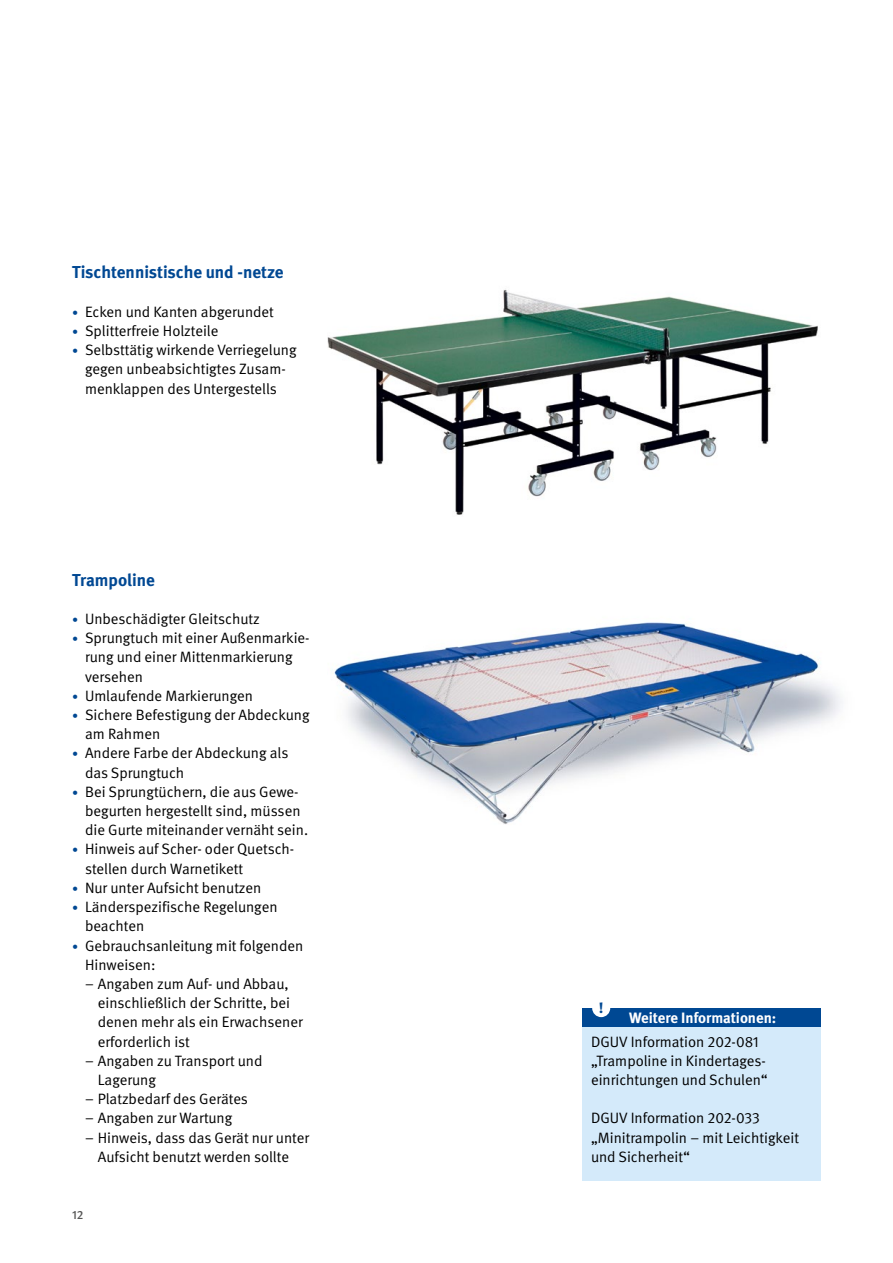
<style>
.page{position:relative;width:893px;height:1263px;background:#fff}
.page>*{position:absolute;margin:0;border:0;box-sizing:border-box;transform-origin:0 0}
.Überschriften_H2{font:700 17.25px "DGUV Meta";color:#004893}
.Fließtext_STG_FT{font:15px/19.2px "DGUV Meta";color:#000}
.Fließtext_STG_Titel{font:700 15px "DGUV Meta";color:#fff}
.t1{font:700 15px "DGUV Meta Serif";color:#004893}
.t2{font:500 12px "DGUV Meta";color:#565655}
.s1{font-size:12px;color:#004893}
</style>
<div class="page">
<img style="left:327px;top:289px;width:491px;height:226px">
<div style="left:583px;top:1008px;width:238px;height:19px;background:#004893"></div>
<div style="left:583px;top:1027px;width:238px;height:76px;background:#d4eafa"></div>
<div style="left:583px;top:1104px;width:238px;height:76px;background:#d4eafa"></div>
<div style="left:592px;top:999px;width:18px;height:18px;background:#fff;border-radius:50%"></div>
<img style="left:334px;top:622px;width:508px;height:202px">
<h2 class="Überschriften_H2" style="left:72px;top:262px;width:213px">Tischtennistische und -netze</h2>
<p class="Fließtext_STG_FT" style="left:72px;top:302px;width:203px"><span class="s1">•</span> Ecken und Kanten abgerundet</p>
<p class="Fließtext_STG_FT" style="left:72px;top:322px;width:148px"><span class="s1">•</span> Splitterfreie Holzteile</p>
<p class="Fließtext_STG_FT" style="left:72px;top:341px;width:226px;text-align:center"><span class="s1">•</span> Selbsttätig wirkende Verriegelung gegen unbeabsichtigtes Zusam&shy;menklappen des Untergestells</p>
<h2 class="Überschriften_H2" style="left:72px;top:569px;width:84px">Trampoline</h2>
<p class="Fließtext_STG_FT" style="left:72px;top:610px;width:189px"><span class="s1">•</span> Unbeschädigter Gleitschutz</p>
<p class="Fließtext_STG_FT" style="left:85px;top:629px;width:226px;text-indent:-13px"><span class="s1">•</span> Sprungtuch mit einer Außenmarkie&shy;rung und einer Mittenmarkierung versehen</p>
<p class="Fließtext_STG_FT" style="left:72px;top:686px;width:182px"><span class="s1">•</span> Umlaufende Markierungen</p>
<p class="Fließtext_STG_FT" style="left:85px;top:706px;width:226px;text-indent:-13px"><span class="s1">•</span> Sichere Befestigung der Abdeckung am Rahmen</p>
<p class="Fließtext_STG_FT" style="left:85px;top:744px;width:205px;text-indent:-13px"><span class="s1">•</span> Andere Farbe der Abdeckung als das Sprungtuch</p>
<p class="Fließtext_STG_FT" style="left:85px;top:782px;width:225px;text-indent:-13px"><span class="s1">•</span> Bei Sprungtüchern, die aus Gewe&shy;begurten hergestellt sind, müssen die Gurte miteinander vernäht sein.</p>
<p class="Fließtext_STG_FT" style="left:85px;top:840px;width:211px;text-indent:-13px"><span class="s1">•</span> Hinweis auf Scher- oder Quetsch&shy;stellen durch Warnetikett</p>
<p class="Fließtext_STG_FT" style="left:72px;top:878px;width:191px"><span class="s1">•</span> Nur unter Aufsicht benutzen</p>
<p class="Fließtext_STG_FT" style="left:85px;top:898px;width:194px;text-indent:-13px"><span class="s1">•</span> Länderspezifische Regelungen beachten</p>
<p class="Fließtext_STG_FT" style="left:85px;top:936px;width:220px;text-indent:-13px"><span class="s1">•</span> Gebrauchsanleitung mit folgenden<br>Hinweisen:</p>
<p class="Fließtext_STG_FT" style="left:98px;top:974px;width:206px;text-indent:-13px">– Angaben zum Auf- und Abbau, einschließlich der Schritte, bei denen mehr als ein Erwachsener erforderlich ist</p>
<p class="Fließtext_STG_FT" style="left:98px;top:1051px;width:166px;text-indent:-13px">– Angaben zu Transport und<br>Lagerung</p>
<p class="Fließtext_STG_FT" style="left:85px;top:1090px;width:164px">– Platzbedarf des Gerätes</p>
<p class="Fließtext_STG_FT" style="left:85px;top:1109px;width:149px">– Angaben zur Wartung</p>
<p class="Fließtext_STG_FT" style="left:85px;top:1128px;width:226px;text-align:center">– Hinweis, dass das Gerät nur unter<br>Aufsicht benutzt werden sollte</p>
<p class="t2" style="left:72px;top:1208px;width:13px">12</p>
<p class="t1" style="left:599px;top:998px;width:6px">!</p>
<p class="Fließtext_STG_Titel" style="left:629px;top:1009px;width:149px">Weitere Informationen:</p>
<p class="Fließtext_STG_FT" style="left:591px;top:1032px;width:178px">DGUV Information 202-081 „Trampoline in Kindertages&shy;einrichtungen und Schulen“</p>
<p class="Fließtext_STG_FT" style="left:591px;top:1109px;width:209px">DGUV Information 202-033 „Minitrampolin – mit Leichtigkeit und Sicherheit“</p>
</div>
